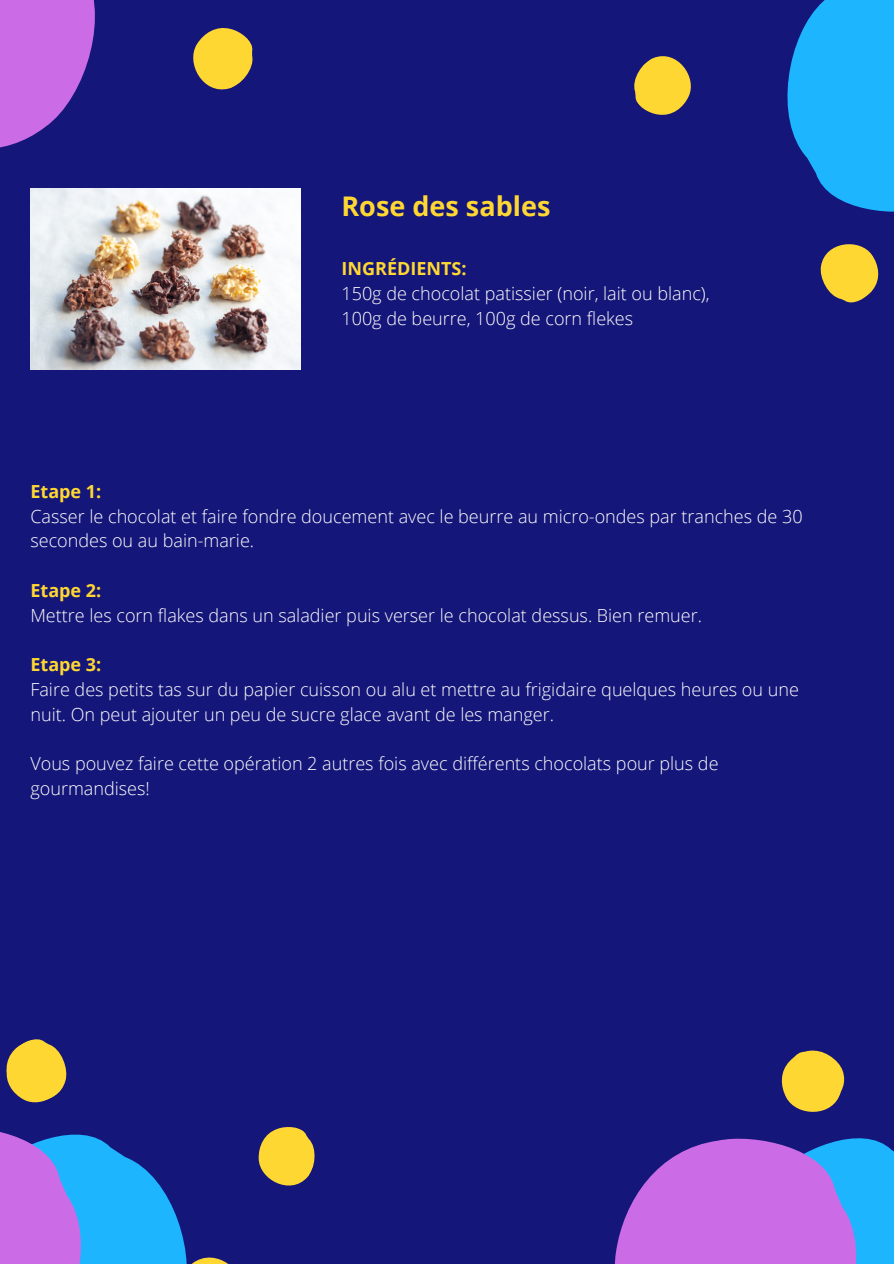
<style>
.page{position:relative;width:894px;height:1264px;background:#fff}
.page>*{position:absolute;margin:0;border:0;box-sizing:border-box;transform-origin:0 0}
.t1{font:700 27px "Open Sans";color:#ffd733}
.t2{font:300 18px/24.8px "Open Sans";color:#fff}
.t3{font:700 18px "Open Sans";color:#ffd733}
</style>
<div class="page">
<div style="left:0;top:0;width:893px;height:1263px;background:#151679"></div>
<svg style="left:787px;top:0;width:106px;height:212px;fill:#1eb5ff"></svg>
<svg style="left:820px;top:244px;width:59px;height:59px"></svg>
<svg style="left:634px;top:56px;width:57px;height:59px"></svg>
<svg style="left:0;top:0;width:164px;height:189px"></svg>
<svg style="left:193px;top:28px;width:60px;height:62px"></svg>
<svg style="left:0;top:1039px;width:315px;height:224px"></svg>
<svg style="left:615px;top:1143px;width:88px;height:120px;fill:#cb6ce6"></svg>
<svg style="left:703px;top:1050px;width:190px;height:213px"></svg>
<img style="left:30px;top:189px;width:271px;height:180px">
<h1 class="t1" style="left:341px;top:187px;width:210px">Rose des sables</h1>
<p class="t3" style="left:341px;top:256px;width:127px">INGRÉDIENTS:</p>
<p class="t2" style="left:341px;top:280px;width:369px">150g de chocolat patissier (noir, lait ou blanc),<br>100g de beurre, 100g de corn flekes</p>
<p class="t3" style="left:30px;top:478px;width:72px">Etape 1:</p>
<p class="t2" style="left:30px;top:503px;width:773px">Casser le chocolat et faire fondre doucement avec le beurre au micro-ondes par tranches de 30 secondes ou au bain-marie.</p>
<p class="t3" style="left:30px;top:577px;width:72px">Etape 2:</p>
<p class="t2" style="left:30px;top:602px;width:673px">Mettre les corn flakes dans un saladier puis verser le chocolat dessus. Bien remuer.</p>
<p class="t3" style="left:30px;top:652px;width:72px">Etape 3:</p>
<p class="t2" style="left:30px;top:676px;width:769px">Faire des petits tas sur du papier cuisson ou alu et mettre au frigidaire quelques heures ou une nuit. On peut ajouter un peu de sucre glace avant de les manger.</p>
<p class="t2" style="left:30px;top:751px;width:689px">Vous pouvez faire cette opération 2 autres fois avec différents chocolats pour plus de gourmandises!</p>
</div>
